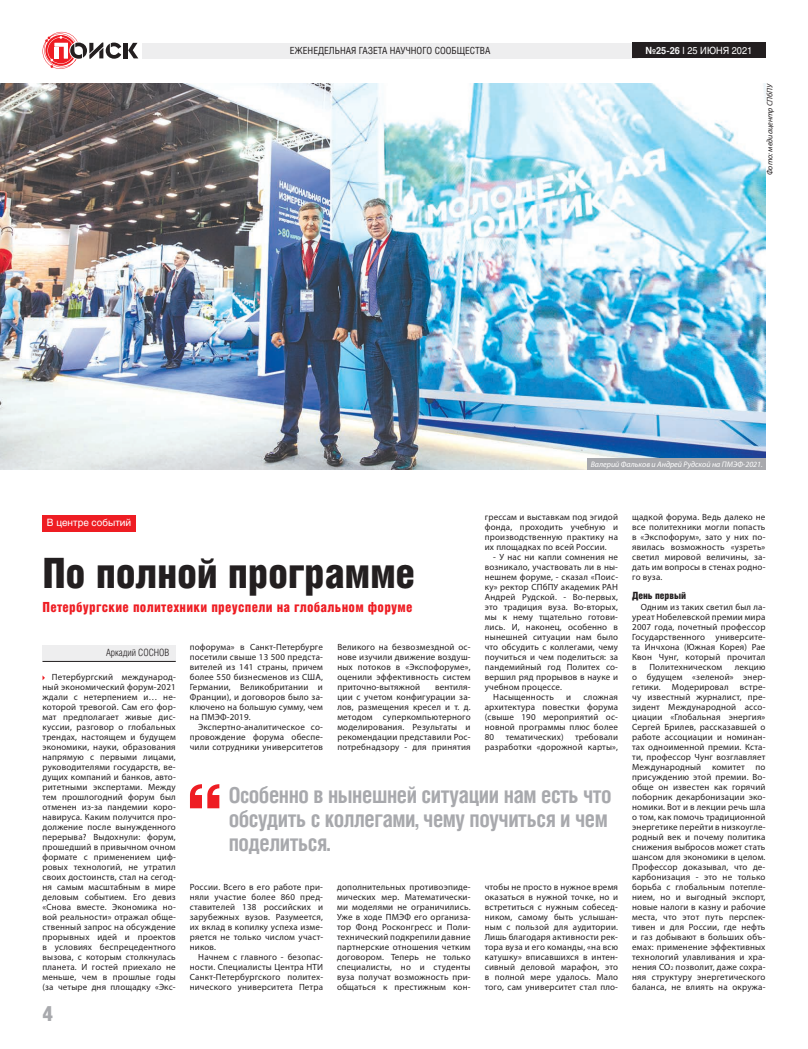
<style>
.page{position:relative;width:808px;height:1049px;background:#fff}
.page>*{position:absolute;margin:0;border:0;box-sizing:border-box;transform-origin:0 0}
.t1{font:42px "Helios Cond Black C";letter-spacing:-.01em;color:#231f20}
.t2{font:700 23px/24px "Helios Cond C";letter-spacing:-.02em;color:#a8a9ad;scale:.96 1}
.t3{font:21.1px "Helios Cond Black C";color:#a8a9ad}
.t4{font:14px "Helios Cond Black C";letter-spacing:.02em;color:#ee1d23}
.t5{font:10px "Helios C";color:#fff}
.t6{font:10px "Helios Cond Light C";color:#231f20}
.t7{font:10px "Helios Cond Black C";letter-spacing:-.005em;color:#231f20}
.t8{font:9.8px "Helios Cond C";color:#231f20}
.t9{font:9.8px "Helios C";color:#fff;scale:.93 1}
.t10{font:9px/10px "Myriad Pro";letter-spacing:.02em;color:#231f20;text-align:justify}
.t11{font:italic 8px "Myriad Pro";color:#fff}
.t12{font:italic 8px "Myriad Pro";color:#231f20}
.s1{font-weight:700}
.s2{font-weight:700;color:#f2f3f4}
.s3{font-size:22px}
.s4{font-size:5.2px}
</style>
<div class="page">
<hr style="left:124px;top:43px;width:4px;height:15px;background:#231f20">
<svg style="left:128px;top:43px;width:10px;height:15px"></svg>
<svg style="left:43px;top:32px;width:78px;height:37px"></svg>
<div style="left:142px;top:43px;width:496px;height:16px;background:#eeeeef"></div>
<div style="left:632px;top:43px;width:133px;height:15px;background:#231f20"></div>
<div style="left:43px;top:645px;width:133px;height:16px;background:#eeeeef"></div>
<hr style="left:43px;top:661px;width:133px;height:1px;background:#231f20">
<div style="left:43px;top:516px;width:93px;height:16px;background:#ee1d23"></div>
<svg style="left:190px;top:784px;width:29px;height:24px"></svg>
<img style="left:0;top:84px;width:765px;height:386px">
<div style="left:587px;top:458px;width:178px;height:12px;background:#a8a9ad"></div>
<p class="t8" style="left:290px;top:45px;width:202px">ЕЖЕНЕДЕЛЬНАЯ ГАЗЕТА НАУЧНОГО СООБЩЕСТВА</p>
<p class="t9" style="left:645px;top:44px;width:116px"><span class="s1">№</span><span class="s2">25-26</span> I 25 ИЮНЯ 2021</p>
<p class="t12" style="left:765px;top:175px;width:93px;rotate:-90deg">Фото: медиацентр СПбПУ</p>
<p class="t11" style="left:591px;top:459px;width:174px">Валерий Фальков и Андрей Рудской на ПМЭФ-2021.</p>
<p class="t10" style="left:485px;top:512px;width:135px">грессам и выставкам под эгидой фонда, проходить учебную и производственную практику на их площадках по всей России.</p>
<p class="t10" style="left:493px;top:552px;width:126px">- У нас ни капли сомнения не</p>
<p class="t10" style="left:485px;top:562px;width:135px">возникало, участвовать ли в ны-</p>
<p class="t10" style="left:485px;top:572px;width:135px">нешнем форуме, - сказал «Поис-</p>
<p class="t10" style="left:485px;top:582px;width:135px">ку» ректор СПбПУ академик РАН</p>
<p class="t10" style="left:485px;top:592px;width:135px">Андрей Рудской. - Во-первых,</p>
<p class="t10" style="left:485px;top:602px;width:135px">это традиция вуза. Во-вторых,</p>
<p class="t10" style="left:485px;top:612px;width:135px">мы к нему тщательно готови-</p>
<p class="t10" style="left:485px;top:622px;width:135px">лись. И, наконец, особенно в</p>
<p class="t10" style="left:485px;top:632px;width:135px">нынешней ситуации нам было</p>
<p class="t10" style="left:485px;top:642px;width:135px">что обсудить с коллегами, чему</p>
<p class="t10" style="left:485px;top:652px;width:135px">поучиться и чем поделиться: за</p>
<p class="t10" style="left:485px;top:662px;width:135px">пандемийный год Политех со-</p>
<p class="t10" style="left:485px;top:672px;width:135px">вершил ряд прорывов в науке и</p>
<p class="t10" style="left:485px;top:682px;width:79px">учебном процессе.</p>
<p class="t10" style="left:493px;top:692px;width:62px">Насыщенность</p>
<p class="t10" style="left:566px;top:692px;width:6px">и</p>
<p class="t5" style="left:47px;top:517px;width:86px">В центре событий</p>
<h1 class="t1" style="left:43px;top:549px;width:374px">По полной программе</h1>
<h3 class="t4" style="left:43px;top:599px;width:372px">Петербургские политехники преуспели на глобальном форуме</h3>
<p class="t10" style="left:337px;top:642px;width:135px">Великого на безвозмездной ос&shy;нове изучили движение воздуш&shy;ных потоков в «Экспофоруме», оценили эффективность систем приточно-вытяжной</p>
<p class="t10" style="left:190px;top:642px;width:135px">пофорума» в Санкт-Петербурге посетили свыше 13 500 предста&shy;вителей из 141 страны, причем более 550 бизнесменов из США, Германии, Великобритании и Франции), и договоров было за&shy;ключено на большую сумму, чем на ПМЭФ-2019.</p>
<p class="t10" style="left:190px;top:722px;width:135px;text-indent:9px">Экспертно-аналитическое со&shy;провождение форума обеспе&shy;чили сотрудники университетов</p>
<p class="t6" style="left:106px;top:647px;width:65px">Аркадий СОСНОВ</p>
<p class="t10" style="left:43px;top:672px;width:135px;text-indent:9px">Петербургский международ&shy;ный экономический форум-2021 ждали с нетерпением и… не&shy;которой тревогой. Сам его фор&shy;мат предполагает живые дис&shy;куссии, разговор о глобальных трендах, настоящем и будущем экономики, науки, образования напрямую с первыми лицами, руководителями государств, ве&shy;дущих компаний и банков, авто&shy;ритетными экспертами. Между тем прошлогодний форум был отменен из-за пандемии коро&shy;навируса. Каким получится про&shy;должение после вынужденного перерыва? Выдохнули: форум, прошедший в привычном очном формате с применением циф&shy;ровых технологий, не утратил своих достоинств, стал на сегод&shy;ня самым масштабным в мире деловым событием. Его девиз «Снова вместе. Экономика но&shy;вой реальности» отражал обще&shy;ственный запрос на обсуждение прорывных идей и проектов в условиях беспрецедентного вызова, с которым столкнулась планета. И гостей приехало не меньше, чем в прошлые годы (за четыре дня площадку «Экс-</p>
<p class="t10" style="left:337px;top:682px;width:135px;text-indent:98px">вентиля&shy;ции с учетом конфигурации за&shy;лов, размещения кресел и т. д. методом суперкомпьютерного моделирования. Результаты и рекомендации представили Рос&shy;потребнадзору - для принятия</p>
<p class="t10" style="left:485px;top:692px;width:135px;text-indent:99px">сложная архитектура повестки форума (свыше 190 мероприятий ос&shy;новной программы плюс более 80</p>
<p class="t10" style="left:485px;top:732px;width:135px;text-align:right">требовали<br>разработки «дорожной карты»,</p>
<h2 class="t2" style="left:229px;top:782px;width:401px"><span class="s3">Ос</span>обенно в нынешней ситуации нам есть что обсудить с коллегами, чему поучиться и чем поделиться.</h2>
<p class="t10" style="left:337px;top:882px;width:135px">дополнительных противоэпиде&shy;мических мер. Математически&shy;ми моделями не ограничились.<br>Уже в ходе ПМЭФ его организа&shy;тор Фонд Росконгресс и Поли&shy;технический подкрепили давние партнерские отношения четким договором. Теперь не только специалисты, но и студенты вуза получат возможность при&shy;общаться к престижным кон-</p>
<p class="t10" style="left:485px;top:882px;width:135px">чтобы не просто в нужное время оказаться в нужной точке, но и встретиться с нужным собесед&shy;ником, самому быть услышан&shy;ным с пользой для аудитории.<br>Лишь благодаря активности рек&shy;тора вуза и его команды, «на всю катушку» вписавшихся в интен&shy;сивный деловой марафон, это в полной мере удалось. Мало того, сам университет стал пло-</p>
<p class="t10" style="left:506px;top:732px;width:59px">тематических)</p>
<p class="t10" style="left:190px;top:882px;width:135px">России. Всего в его работе при&shy;няли участие более 860 пред&shy;ставителей 138 российских и зарубежных вузов. Разумеется, их вклад в копилку успеха изме&shy;ряется не только числом участ&shy;ников.</p>
<p class="t10" style="left:190px;top:952px;width:135px;text-indent:9px">Начнем с главного - безопас&shy;ности. Специалисты Центра НТИ Санкт-Петербургского политех&shy;нического университета Петра</p>
<h3 class="t3" style="left:43px;top:1001px;width:12px">4</h3>
<p class="t10" style="left:632px;top:512px;width:135px">щадкой форума. Ведь далеко не все политехники могли попасть в «Экспофорум», зато у них по&shy;явилась возможность «узреть» светил мировой величины, за&shy;дать им вопросы в стенах родно&shy;го вуза.</p>
<p class="t7" style="left:632px;top:590px;width:55px">День первый</p>
<p class="t10" style="left:632px;top:602px;width:135px;text-indent:9px">Одним из таких светил был ла&shy;уреат Нобелевской премии мира 2007 года, почетный профессор Государственного университе&shy;та Инчхона (Южная Корея) Рае Квон Чунг, который прочитал в</p>
<p class="t10" style="left:649px;top:662px;width:74px">Политехническом</p>
<p class="t10" style="left:632px;top:662px;width:135px;text-indent:103px">лекцию о будущем «зеленой» энер&shy;гетики. Модерировал встре&shy;чу известный журналист, пре&shy;зидент Международной ассо&shy;циации «Глобальная энергия» Сергей Брилев, рассказавшей о работе ассоциации и номинан&shy;тах одноименной премии. Кста&shy;ти, профессор Чунг возглавляет Международный комитет по присуждению этой премии. Во&shy;обще он известен как горячий поборник декарбонизации эко&shy;номики. Вот и в лекции речь шла о том, как помочь традиционной энергетике перейти в низкоугле&shy;родный век и почему политика снижения выбросов может стать шансом для экономики в целом.<br>Профессор доказывал, что де&shy;карбонизация - это не только борьба с глобальным потепле&shy;нием, но и выгодный экспорт, новые налоги в казну и рабочие места, что этот путь перспек&shy;тивен и для России, где нефть и газ добывают в больших объ&shy;емах: применение эффективных технологий улавливания и хра&shy;нения СО<span class="s4">2</span> позволит, даже сохра&shy;няя структуру энергетического баланса, не влиять на окружа-</p>
</div>
